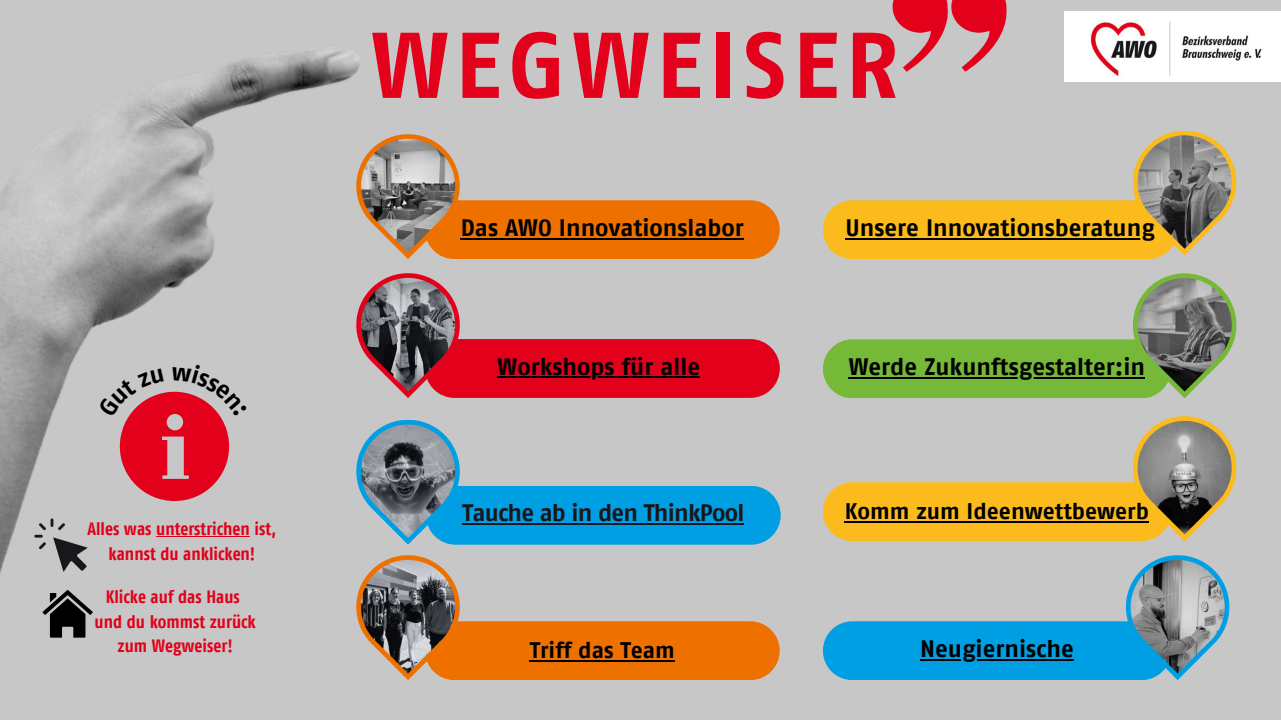
<style>
.page{position:relative;width:1281px;height:720px;background:#c7c7c7}
.page>*{position:absolute;margin:0;border:0;box-sizing:border-box;transform-origin:0 0}
.t1{font:700 93.12px "AWO Fago Office";letter-spacing:.07em;color:#e2001a}
.t2{font:700 23.75px "AWO Fago Office";color:#000}
.t3{font:700 23.75px "AWO Fago Office";letter-spacing:-.03em;color:#19171b}
.t4{font:700 22.5px "AWO Fago Office";color:#000}
.t5{font:700 17.88px/24.4px "AWO Fago Cond";color:#e2001a;text-align:center}
</style>
<div class="page">
<svg style="left:892px;top:0;width:115px;height:72px"></svg>
<img style="left:0;top:50px;width:360px;height:540px">
<div style="left:1065px;top:11px;width:216px;height:71px;background:#fff"></div>
<img style="left:1089px;top:21px;width:173px;height:57px">
<div style="left:823px;top:200px;width:354px;height:59px;background:#fbbb1d;border-radius:29px"></div>
<hr style="left:845px;top:238px;width:310px;height:2px;background:#000">
<div style="left:425px;top:339px;width:355px;height:59px;background:#e2001a;border-radius:29px"></div>
<hr style="left:498px;top:377px;width:202px;height:1px;background:#000">
<div style="left:823px;top:339px;width:348px;height:59px;background:#76b837;border-radius:29px"></div>
<hr style="left:849px;top:377px;width:296px;height:2px;background:#000">
<div style="left:823px;top:482px;width:348px;height:59px;background:#fbbb1d;border-radius:29px"></div>
<hr style="left:845px;top:521px;width:304px;height:2px;background:#000">
<div style="left:426px;top:486px;width:354px;height:59px;background:#009fe3;border-radius:29px"></div>
<hr style="left:462px;top:523px;width:281px;height:2px;background:#19171b">
<div style="left:823px;top:621px;width:348px;height:59px;background:#009fe3;border-radius:29px"></div>
<hr style="left:920px;top:659px;width:153px;height:2px;background:#000">
<div style="left:425px;top:621px;width:355px;height:59px;background:#ee7100;border-radius:29px"></div>
<hr style="left:530px;top:660px;width:145px;height:2px;background:#000">
<div style="left:425px;top:200px;width:355px;height:59px;background:#ee7100;border-radius:29px"></div>
<hr style="left:461px;top:238px;width:283px;height:2px;background:#000">
<svg style="left:356px;top:134px;width:104px;height:125px"></svg>
<svg style="left:1133px;top:131px;width:103px;height:125px"></svg>
<svg style="left:356px;top:420px;width:104px;height:125px"></svg>
<svg style="left:1133px;top:273px;width:103px;height:125px"></svg>
<svg style="left:356px;top:273px;width:104px;height:125px"></svg>
<svg style="left:1133px;top:416px;width:103px;height:125px"></svg>
<svg style="left:356px;top:555px;width:104px;height:125px"></svg>
<svg style="left:1126px;top:555px;width:103px;height:125px"></svg>
<svg style="left:34px;top:519px;width:54px;height:53px"></svg>
<svg style="left:42px;top:590px;width:51px;height:48px"></svg>
<hr style="left:156px;top:536px;width:94px;height:1px;background:#e2001a">
<svg style="left:97px;top:364px;width:150px;height:137px"></svg>
<p class="t5" style="left:88px;top:517px;width:190px">Alles was unterstrichen ist, kannst du anklicken!</p>
<p class="t5" style="left:95px;top:585px;width:163px">Klicke auf das Haus und du kommst zurück zum Wegweiser!</p>
<h1 class="t1" style="left:371px;top:11px;width:529px">WEGWEISER</h1>
<p class="t2" style="left:461px;top:214px;width:285px">Das AWO Innovationslabor</p>
<p class="t2" style="left:845px;top:214px;width:311px">Unsere Innovationsberatung</p>
<p class="t2" style="left:498px;top:352px;width:204px">Workshops für alle</p>
<p class="t2" style="left:849px;top:353px;width:298px">Werde Zukunftsgestalter:in</p>
<p class="t3" style="left:462px;top:499px;width:284px">Tauche ab in den ThinkPool</p>
<p class="t4" style="left:845px;top:498px;width:306px">Komm zum Ideenwettbewerb</p>
<p class="t4" style="left:530px;top:637px;width:147px">Triff das Team</p>
<p class="t2" style="left:920px;top:635px;width:155px">Neugiernische</p>
</div>
